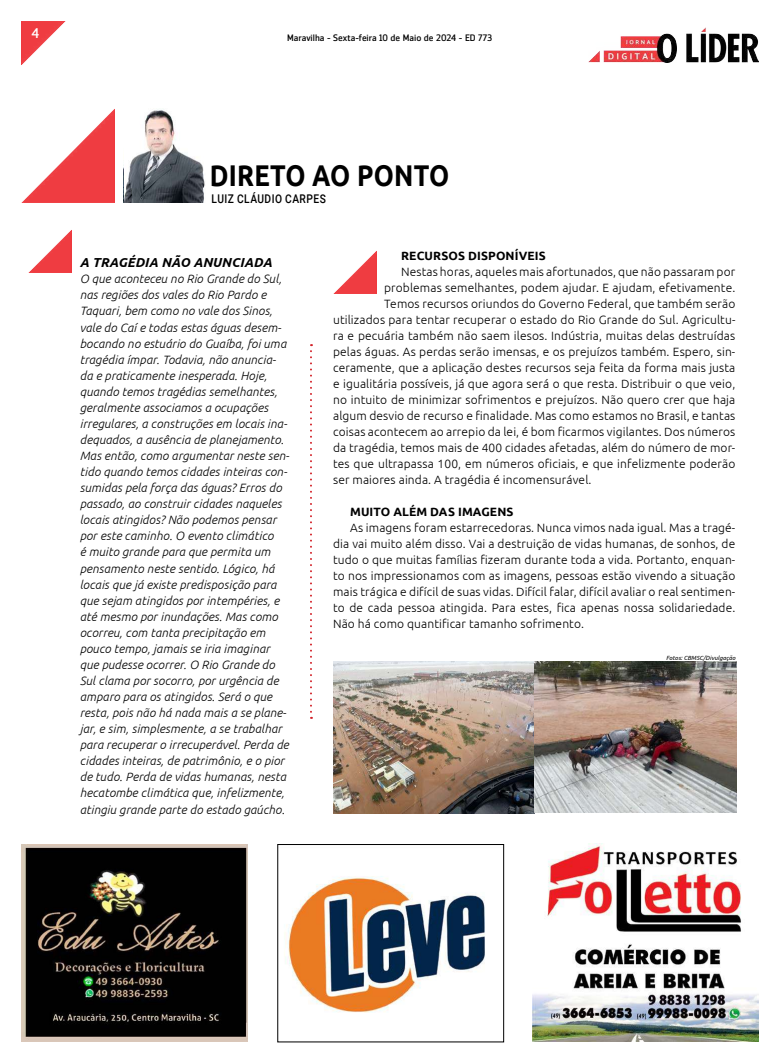
<style>
.page{position:relative;width:780px;height:1063px;background:#fff}
.page>*{position:absolute;margin:0;border:0;box-sizing:border-box;transform-origin:0 0}
.t1{font:700 30px "Ubuntu";letter-spacing:.01em;color:#000;scale:.85 1}
.t2{font:14px "Zemestro Std";color:#fff}
.t3{font:italic 700 13px "Ubuntu";letter-spacing:.01em;color:#000}
.t4{font:italic 300 12.1px/16.1px "Ubuntu";letter-spacing:.01em;color:#000}
.t5{font:300 12px/16px "Ubuntu";letter-spacing:.01em;color:#000;text-align:justify}
.t6{font:700 12px "Ubuntu";letter-spacing:.01em;color:#000}
.t7{font:500 12px "Roboto";letter-spacing:.045em;color:#000;scale:.85 1}
.t8{font:9.3px "Zemestro Std";color:#000}
.t9{font:italic 6px "Ubuntu";letter-spacing:.01em;color:#000}
</style>
<div class="page">
<img style="left:21px;top:21px;width:44px;height:44px">
<img style="left:588px;top:27px;width:170px;height:36px">
<img style="left:532px;top:844px;width:226px;height:197px">
<img style="left:22px;top:845px;width:226px;height:197px">
<img style="left:284px;top:876px;width:201px;height:137px">
<div style="left:277px;top:844px;width:227px;height:198px;border:1px solid #000"></div>
<img style="left:22px;top:109px;width:92px;height:93px">
<img style="left:124px;top:110px;width:81px;height:93px">
<img style="left:29px;top:230px;width:42px;height:42px">
<svg style="left:310px;top:344px;width:2px;height:375px"></svg>
<img style="left:333px;top:251px;width:43px;height:43px">
<img style="left:333px;top:662px;width:403px;height:151px">
<p class="t2" style="left:31px;top:24px;width:10px">4</p>
<p class="t8" style="left:287px;top:33px;width:206px">Maravilha - Sexta-feira 10 de Maio de 2024 - ED 773</p>
<h1 class="t1" style="left:210px;top:157px;width:283px">DIRETO AO PONTO</h1>
<p class="t7" style="left:211px;top:190px;width:136px">LUIZ CLÁUDIO CARPES</p>
<p class="t3" style="left:80px;top:255px;width:194px">A TRAGÉDIA NÃO ANUNCIADA</p>
<p class="t4" style="left:80px;top:271px;width:211px">O que aconteceu no Rio Grande do Sul, nas regiões dos vales do Rio Pardo e Taquari, bem como no vale dos Sinos, vale do Caí e todas estas águas desem&shy;bocando no estuário do Guaíba, foi uma tragédia ímpar. Todavia, não anuncia&shy;da e praticamente inesperada. Hoje, quando temos tragédias semelhantes, geralmente associamos a ocupações irregulares, a construções em locais ina&shy;dequados, a ausência de planejamento.<br>Mas então, como argumentar neste sen&shy;tido quando temos cidades inteiras con&shy;sumidas pela força das águas? Erros do passado, ao construir cidades naqueles locais atingidos? Não podemos pensar por este caminho. O evento climático<br>é muito grande para que permita um pensamento neste sentido. Lógico, há locais que já existe predisposição para que sejam atingidos por intempéries, e até mesmo por inundações. Mas como ocorreu, com tanta precipitação em pouco tempo, jamais se iria imaginar que pudesse ocorrer. O Rio Grande do Sul clama por socorro, por urgência de amparo para os atingidos. Será o que resta, pois não há nada mais a se plane&shy;jar, e sim, simplesmente, a se trabalhar para recuperar o irrecuperável. Perda de cidades inteiras, de patrimônio, e o pior de tudo. Perda de vidas humanas, nesta hecatombe climática que, infelizmente, atingiu grande parte do estado gaúcho.</p>
<p class="t6" style="left:401px;top:248px;width:146px">RECURSOS DISPONÍVEIS</p>
<p class="t5" style="left:401px;top:263px;width:335px">Nestas horas, aqueles mais afortunados, que não passaram por</p>
<p class="t5" style="left:384px;top:279px;width:353px">problemas semelhantes, podem ajudar. E ajudam, efetivamente.</p>
<p class="t5" style="left:384px;top:295px;width:353px">Temos recursos oriundos do Governo Federal, que também serão</p>
<p class="t5" style="left:333px;top:311px;width:404px">utilizados para tentar recuperar o estado do Rio Grande do Sul. Agricultu-</p>
<p class="t5" style="left:333px;top:327px;width:403px">ra e pecuária também não saem ilesos. Indústria, muitas delas destruídas</p>
<p class="t5" style="left:333px;top:343px;width:404px">pelas águas. As perdas serão imensas, e os prejuízos também. Espero, sin-</p>
<p class="t5" style="left:333px;top:359px;width:404px">ceramente, que a aplicação destes recursos seja feita da forma mais justa</p>
<p class="t5" style="left:333px;top:375px;width:403px">e igualitária possíveis, já que agora será o que resta. Distribuir o que veio,</p>
<p class="t5" style="left:333px;top:391px;width:404px">no intuito de minimizar sofrimentos e prejuízos. Não quero crer que haja</p>
<p class="t5" style="left:333px;top:407px;width:404px">algum desvio de recurso e finalidade. Mas como estamos no Brasil, e tantas</p>
<p class="t5" style="left:333px;top:423px;width:404px">coisas acontecem ao arrepio da lei, é bom ficarmos vigilantes. Dos números</p>
<p class="t5" style="left:333px;top:439px;width:403px">da tragédia, temos mais de 400 cidades afetadas, além do número de mor-</p>
<p class="t5" style="left:333px;top:455px;width:404px">tes que ultrapassa 100, em números oficiais, e que infelizmente poderão</p>
<p class="t5" style="left:333px;top:471px;width:260px">ser maiores ainda. A tragédia é incomensurável.</p>
<p class="t6" style="left:350px;top:504px;width:165px">MUITO ALÉM DAS IMAGENS</p>
<p class="t5" style="left:333px;top:519px;width:404px;text-indent:17px">As imagens foram estarrecedoras. Nunca vimos nada igual. Mas a tragé&shy;dia vai muito além disso. Vai a destruição de vidas humanas, de sonhos, de tudo o que muitas famílias fizeram durante toda a vida. Portanto, enquan&shy;to nos impressionamos com as imagens, pessoas estão vivendo a situação mais trágica e difícil de suas vidas. Difícil falar, difícil avaliar o real sentimen&shy;to de cada pessoa atingida. Para estes, fica apenas nossa solidariedade.<br>Não há como quantificar tamanho sofrimento.</p>
<p class="t9" style="left:666px;top:655px;width:71px">Fotos: CBMSC/Divulgação</p>
</div>
